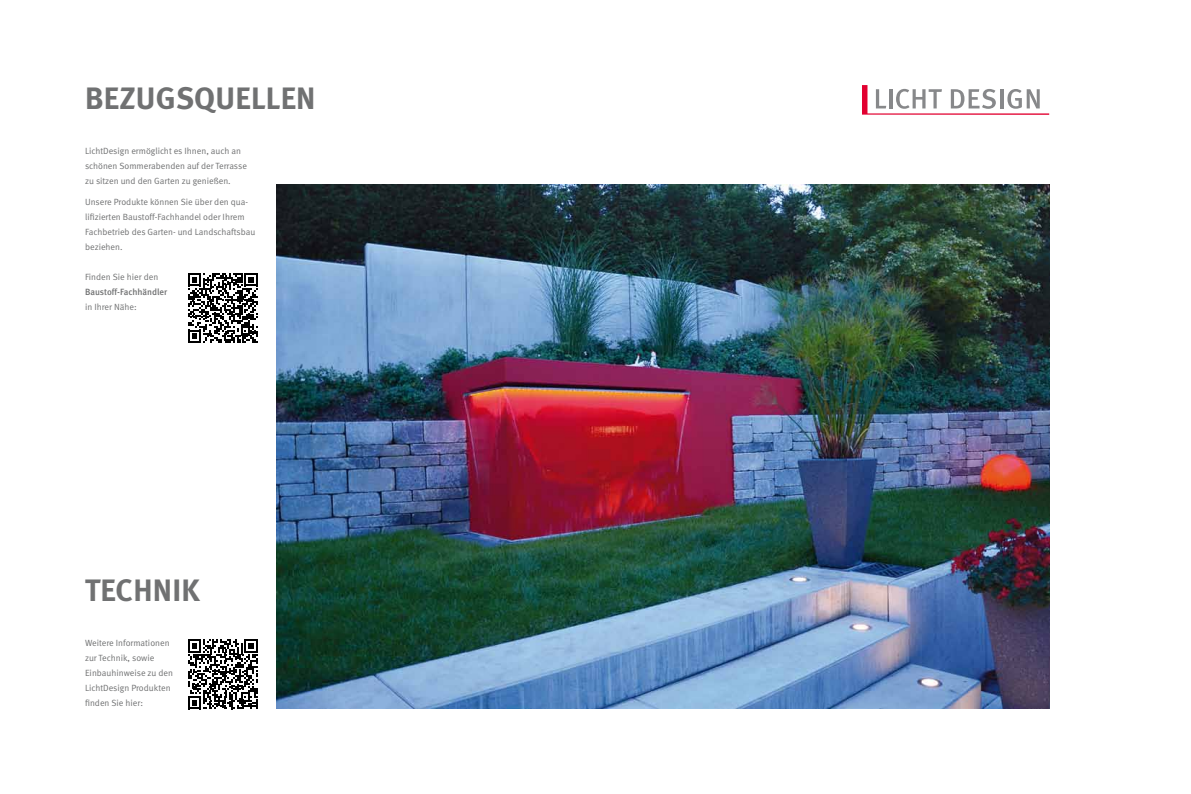
<style>
.page{position:relative;width:1191px;height:794px;background:#fff}
.page>*{position:absolute;margin:0;border:0;box-sizing:border-box;transform-origin:0 0}
.t1{font:700 30.9px "Meta";letter-spacing:.01em;color:#707172}
.t2{font:9px/15px "Meta Normal";color:#707172}
.t3{font:500 9px "Meta";color:#707172}
</style>
<div class="page">
<img style="left:276px;top:184px;width:773px;height:525px">
<svg style="left:862px;top:85px;width:187px;height:30px"></svg>
<svg style="left:188px;top:273px;width:69px;height:70px"></svg>
<svg style="left:188px;top:639px;width:69px;height:70px"></svg>
<h1 class="t1" style="left:85px;top:80px;width:232px">BEZUGSQUELLEN</h1>
<p class="t2" style="left:85px;top:144px;width:163px">LichtDesign ermöglicht es Ihnen, auch an schönen Sommerabenden auf der Terrasse zu sitzen und den Garten zu genießen.</p>
<p class="t2" style="left:85px;top:194px;width:172px">Unsere Produkte können Sie über den qua&shy;lifizierten Baustoff-Fachhandel oder Ihrem Fachbetrieb des Garten- und Landschaftsbau beziehen.</p>
<p class="t2" style="left:85px;top:269px;width:75px">Finden Sie hier den</p>
<p class="t3" style="left:85px;top:287px;width:84px">Baustoff-Fachhändler</p>
<p class="t2" style="left:85px;top:299px;width:53px">in Ihrer Nähe:</p>
<h1 class="t1" style="left:85px;top:571px;width:116px">TECHNIK</h1>
<p class="t2" style="left:85px;top:635px;width:89px">Weitere Informationen zur Technik, sowie<br>Einbauhinweise zu den<br>LichtDesign Produkten finden Sie hier:</p>
</div>
